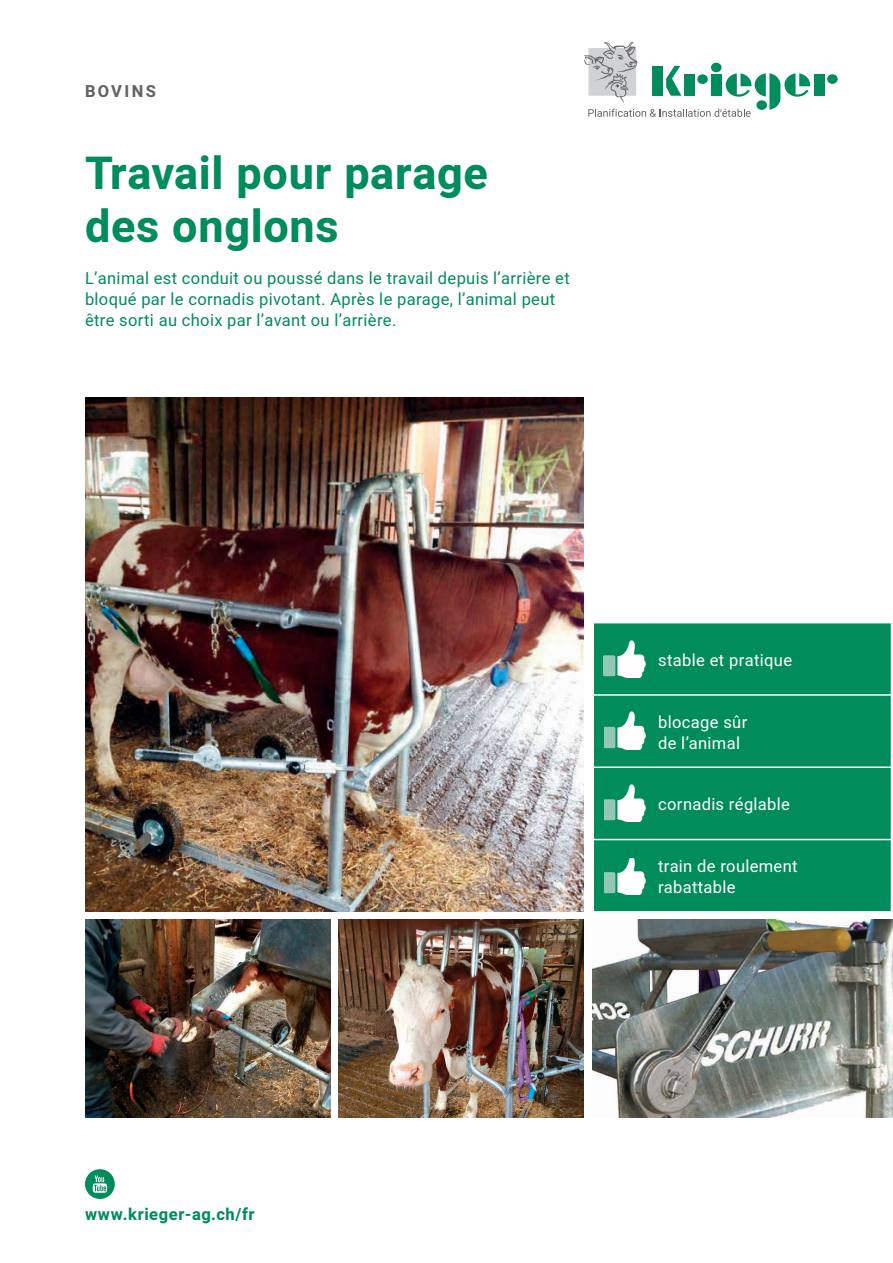
<style>
.page{position:relative;width:893px;height:1263px;background:#fff}
.page>*{position:absolute;margin:0;border:0;box-sizing:border-box;transform-origin:0 0}
.t1{font:700 45px/52.5px "Heebo";letter-spacing:.015em;color:#008c5b}
.t2{font:16.5px/21px "Heebo";letter-spacing:.02em;color:#008c5b}
.t3{font:16.5px/21px "Heebo";letter-spacing:.02em;color:#fff}
.t4{font:700 16.5px "Heebo";letter-spacing:.04em;color:#008c5b}
.t5{font:700 16.5px "Heebo";letter-spacing:.145em;color:#636366}
</style>
<div class="page">
<svg style="left:85px;top:1169px;width:30px;height:30px"></svg>
<img style="left:85px;top:919px;width:245px;height:198px">
<img style="left:339px;top:919px;width:245px;height:198px">
<img style="left:592px;top:919px;width:301px;height:198px">
<img style="left:85px;top:397px;width:499px;height:515px">
<div style="left:814px;top:74px;width:11px;height:22px;background:#008c5b"></div>
<div style="left:827px;top:74px;width:11px;height:10px;background:#008c5b;border-radius:50%"></div>
<svg style="left:584px;top:42px;width:226px;height:75px"></svg>
<div style="left:594px;top:623px;width:297px;height:216px;background:#008c5b"></div>
<div style="left:594px;top:840px;width:297px;height:71px;background:#008c5b"></div>
<hr style="left:592px;top:694px;width:60px;height:2px;background:#fff">
<hr style="left:652px;top:694px;width:240px;height:2px;background:#fff">
<hr style="left:592px;top:766px;width:60px;height:2px;background:#fff">
<hr style="left:652px;top:766px;width:240px;height:2px;background:#fff">
<img style="left:604px;top:639px;width:42px;height:38px">
<img style="left:604px;top:711px;width:42px;height:38px">
<img style="left:604px;top:784px;width:42px;height:37px">
<img style="left:604px;top:858px;width:42px;height:37px">
<p class="t5" style="left:85px;top:79px;width:73px">BOVINS</p>
<h1 class="t1" style="left:85px;top:148px;width:404px">Travail pour parage des onglons</h1>
<p class="t2" style="left:85px;top:268px;width:486px">L’animal est conduit ou poussé dans le travail depuis l’arrière et bloqué par le cornadis pivotant. Après le parage, l’animal peut être sorti au choix par l’avant ou l’arrière.</p>
<p class="t4" style="left:85px;top:1203px;width:171px">www.krieger-ag.ch/fr</p>
<p class="t3" style="left:658px;top:649px;width:136px">stable et pratique</p>
<p class="t3" style="left:658px;top:711px;width:91px">blocage sûr de l’animal</p>
<p class="t3" style="left:658px;top:794px;width:134px">cornadis réglable</p>
<p class="t3" style="left:658px;top:856px;width:141px">train de roulement rabattable</p>
</div>
